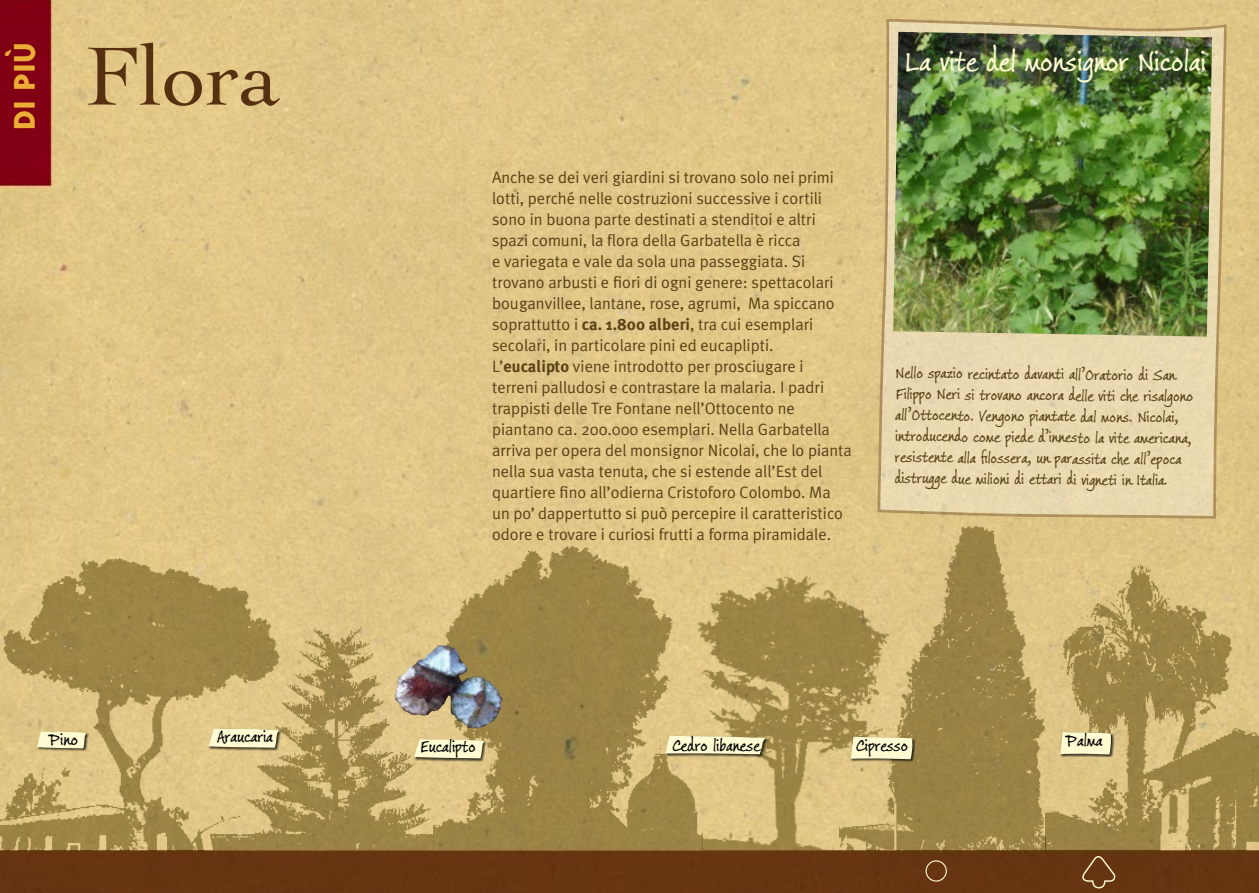
<style>
.page{position:relative;width:1259px;height:893px;background:#fff}
.page>*{position:absolute;margin:0;border:0;box-sizing:border-box;transform-origin:0 0}
.t1{font:87px "Cochin";color:#573011}
.t2{font:800 34.5px "Triplex";color:#ebad35}
.t3{font:31.2px "Ford's Folly";color:#fefbd3}
.t4{font:18px "Ford's Folly";color:#000}
.t5{font:16.5px/21px "Meta Plus Normal";color:#594217}
.t6{font:16.5px/21px "Ford's Folly";color:#594217}
.s1{font-family:"Meta Plus";font-weight:700}
</style>
<div class="page">
<img style="left:0;top:0;width:1259px;height:893px">
<img style="left:1045px;top:566px;width:214px;height:284px">
<svg style="left:876px;top:18px;width:352px;height:502px;background:#e4d2a6"></svg>
<img style="left:839px;top:516px;width:206px;height:334px">
<img style="left:433px;top:536px;width:269px;height:314px">
<img style="left:280px;top:616px;width:153px;height:234px">
<img style="left:0;top:514px;width:280px;height:336px">
<img style="left:893px;top:32px;width:319px;height:305px">
<img style="left:696px;top:568px;width:193px;height:282px">
<div style="left:925px;top:860px;width:22px;height:22px;border:1px solid #fefbd3;border-radius:50%"></div>
<div style="left:37px;top:731px;width:53px;height:20px;background:#000;opacity:.75"></div>
<svg style="left:37px;top:731px;width:49px;height:17px"></svg>
<div style="left:208px;top:728px;width:73px;height:23px;background:#000;opacity:.75"></div>
<svg style="left:208px;top:729px;width:71px;height:19px"></svg>
<div style="left:414px;top:739px;width:73px;height:22px;background:#000;opacity:.75"></div>
<svg style="left:414px;top:739px;width:70px;height:19px"></svg>
<div style="left:665px;top:735px;width:103px;height:23px;background:#000;opacity:.75"></div>
<svg style="left:665px;top:736px;width:100px;height:18px;background:#f1edc4"></svg>
<div style="left:850px;top:736px;width:66px;height:26px;background:#000;opacity:.75"></div>
<svg style="left:850px;top:737px;width:62px;height:22px"></svg>
<div style="left:1060px;top:731px;width:54px;height:26px;background:#000;opacity:.75"></div>
<svg style="left:1060px;top:732px;width:51px;height:22px"></svg>
<svg style="left:1080px;top:855px;width:35px;height:34px"></svg>
<img style="left:394px;top:645px;width:108px;height:83px">
<h2 class="t2" style="left:4px;top:130px;width:89px;rotate:-90deg">di più</h2>
<h1 class="t1" style="left:85px;top:26px;width:196px">Flora</h1>
<p class="t4" style="left:49px;top:727px;width:31px">Pino</p>
<p class="t4" style="left:217px;top:724px;width:57px">Araucaria</p>
<p class="t5" style="left:492px;top:167px;width:361px">Anche se dei veri giardini si trovano solo nei primi lotti, perché nelle costruzioni successive i cortili sono in buona parte destinati a stenditoi e altri spazi comuni, la flora della Garbatella è ricca<br>e variegata e vale da sola una passeggiata. Si trovano arbusti e fiori di ogni genere: spettacolari bouganvillee, lantane, rose, agrumi, Ma spiccano soprattutto i <span class="s1">ca. 1.800 alberi</span>, tra cui esemplari secolari, in particolare pini ed eucaplipti.<br>L’<span class="s1">eucalipto</span> viene introdotto per prosciugare i terreni palludosi e contrastare la malaria. I padri trappisti delle Tre Fontane nell’Ottocento ne piantano ca. 200.000 esemplari. Nella Garbatella arriva per opera del monsignor Nicolai, che lo pianta nella sua vasta tenuta, che si estende all’Est del quartiere fino all’odierna Cristoforo Colombo. Ma un po’ dappertutto si può percepire il caratteristico odore e trovare i curiosi frutti a forma piramidale.</p>
<h3 class="t3" style="left:904px;top:39px;width:303px">La vite del monsignor Nicolai</h3>
<p class="t6" style="left:896px;top:362px;width:301px;rotate:1deg">Nello spazio recintato davanti all’Oratorio di San Filippo Neri si trovano ancora delle viti che risalgono all’Ottocento. Vengono piantate dal mons. Nicolai, introducendo come piede d’innesto la vite americana, resistente alla fi lossera, un parassita che all’epoca distrugge due milioni di ettari di vigneti in Italia.</p>
<p class="t4" style="left:420px;top:734px;width:57px">Eucalipto</p>
<p class="t4" style="left:672px;top:733px;width:89px">Cedro libanese</p>
<p class="t4" style="left:856px;top:733px;width:54px">Cipresso</p>
<p class="t4" style="left:1065px;top:728px;width:38px">Palma</p>
</div>
